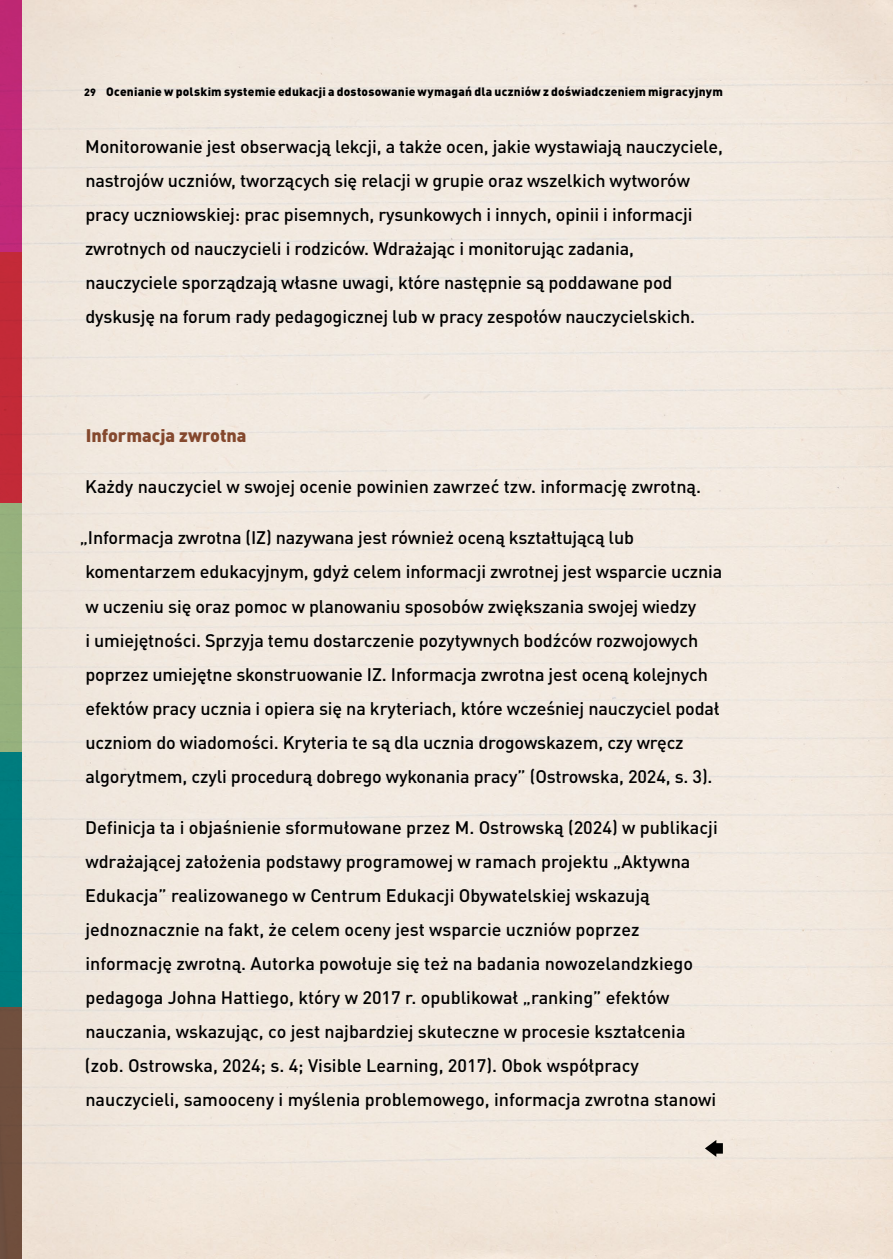
<style>
.page{position:relative;width:893px;height:1259px;background:#fff}
.page>*{position:absolute;margin:0;border:0;box-sizing:border-box;transform-origin:0 0}
.t1{font:500 18px/34px "DIN Pro Pl";letter-spacing:-.01em;color:#000}
.t2{font:900 18px "DIN Pro";color:#84482d}
.t3{font:900 12px "DIN Pro";letter-spacing:.02em;color:#000}
.s1{font-size:10.5px}
</style>
<div class="page">
<div style="left:21px;top:0;width:872px;height:1259px;background:#f2e9df"></div>
<img style="left:701px;top:1134px;width:30px;height:29px">
<div style="left:0;top:0;width:21px;height:252px;background:#c02877"></div>
<div style="left:0;top:252px;width:21px;height:251px;background:#c22a37"></div>
<div style="left:0;top:503px;width:21px;height:252px;background:#96b07d"></div>
<div style="left:0;top:752px;width:21px;height:255px;background:#007c7e"></div>
<div style="left:0;top:1007px;width:21px;height:252px;background:#704f3e"></div>
<p class="t3" style="left:84px;top:84px;width:640px"><span class="s1">29</span> Ocenianie w polskim systemie edukacji a dostosowanie wymagań dla uczniów z doświadczeniem migracyjnym</p>
<p class="t1" style="left:85px;top:128px;width:639px">Monitorowanie jest obserwacją lekcji, a także ocen, jakie wystawiają nauczyciele, nastrojów uczniów, tworzących się relacji w grupie oraz wszelkich wytworów pracy uczniowskiej: prac pisemnych, rysunkowych i innych, opinii i informacji zwrotnych od nauczycieli i rodziców. Wdrażając i monitorując zadania, nauczyciele sporządzają własne uwagi, które następnie są poddawane pod dyskusję na forum rady pedagogicznej lub w pracy zespołów nauczycielskich.</p>
<p class="t2" style="left:86px;top:423px;width:162px">Informacja zwrotna</p>
<p class="t1" style="left:85px;top:469px;width:617px">Każdy nauczyciel w swojej ocenie powinien zawrzeć tzw. informację zwrotną.</p>
<p class="t1" style="left:85px;top:520px;width:638px;text-indent:-6px">„Informacja zwrotna (IZ) nazywana jest również oceną kształtującą lub komentarzem edukacyjnym, gdyż celem informacji zwrotnej jest wsparcie ucznia w uczeniu się oraz pomoc w planowaniu sposobów zwiększania swojej wiedzy<br>i umiejętności. Sprzyja temu dostarczenie pozytywnych bodźców rozwojowych poprzez umiejętne skonstruowanie IZ. Informacja zwrotna jest oceną kolejnych efektów pracy ucznia i opiera się na kryteriach, które wcześniej nauczyciel podał uczniom do wiadomości. Kryteria te są dla ucznia drogowskazem, czy wręcz algorytmem, czyli procedurą dobrego wykonania pracy” (Ostrowska, 2024, s. 3).</p>
<p class="t1" style="left:85px;top:809px;width:634px">Definicja ta i objaśnienie sformułowane przez M. Ostrowską (2024) w publikacji wdrażającej założenia podstawy programowej w ramach projektu „Aktywna Edukacja” realizowanego w Centrum Edukacji Obywatelskiej wskazują jednoznacznie na fakt, że celem oceny jest wsparcie uczniów poprzez informację zwrotną. Autorka powołuje się też na badania nowozelandzkiego pedagoga Johna Hattiego, który w 2017 r. opublikował „ranking” efektów nauczania, wskazując, co jest najbardziej skuteczne w procesie kształcenia (zob. Ostrowska, 2024; s. 4; Visible Learning, 2017). Obok współpracy nauczycieli, samooceny i myślenia problemowego, informacja zwrotna stanowi</p>
</div>
